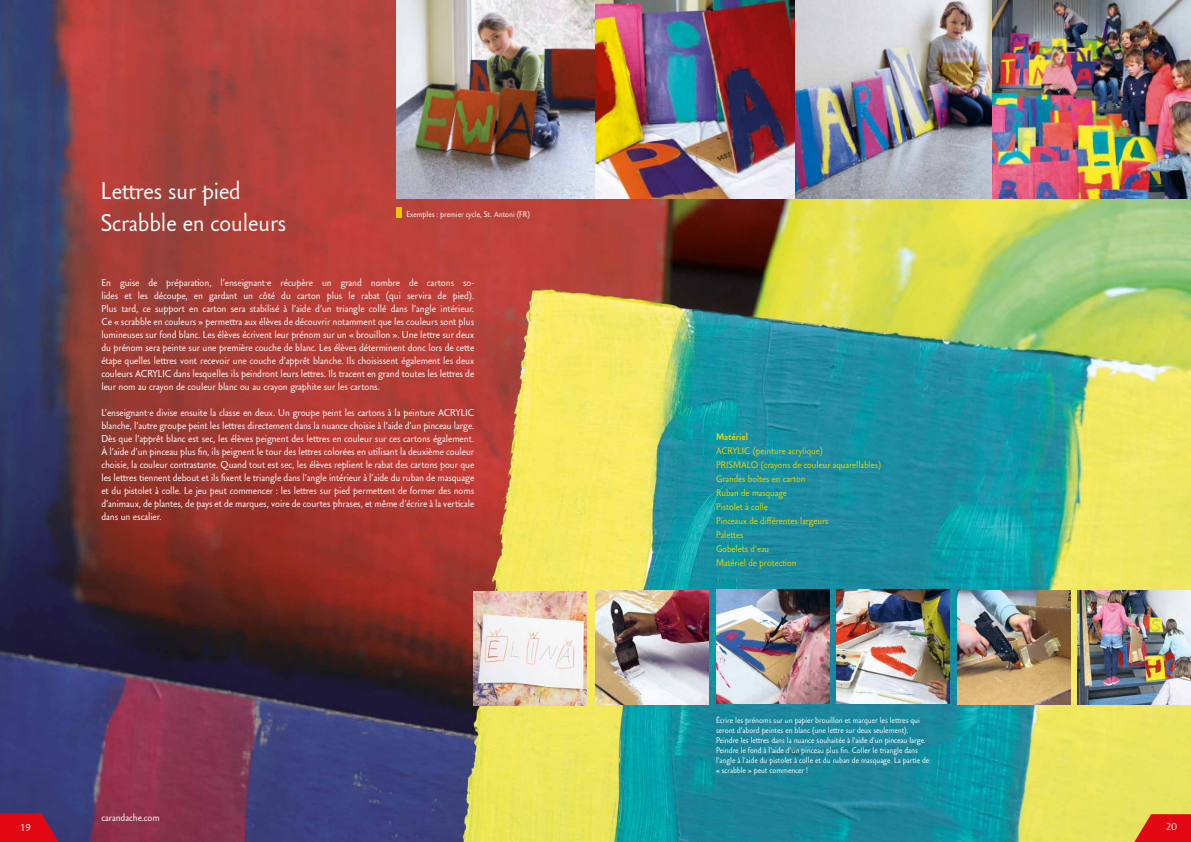
<style>
.page{position:relative;width:1191px;height:842px;background:#fff}
.page>*{position:absolute;margin:0;border:0;box-sizing:border-box;transform-origin:0 0}
.t1{font:24px/32px "Carandache Sans";color:#fff}
.t2{font:10px/13px "Carandache Sans";color:#fff;text-align:justify}
.t3{font:9.5px/14px "Carandache Sans";color:#ebd200}
.t4{font:900 9.5px "Carandache Sans";color:#ebd200}
.t5{font:8px/10px "Carandache Sans";color:#fff}
</style>
<div class="page">
<img style="left:0;top:0;width:1191px;height:842px">
<img style="left:397px;top:0;width:794px;height:198px">
<img style="left:836px;top:590px;width:113px;height:113px">
<img style="left:473px;top:592px;width:114px;height:113px">
<img style="left:957px;top:591px;width:113px;height:113px">
<img style="left:1077px;top:591px;width:114px;height:113px">
<img style="left:595px;top:591px;width:114px;height:113px">
<img style="left:716px;top:590px;width:113px;height:113px">
<svg style="left:0;top:813px;width:59px;height:29px;background:#c60e22"></svg>
<svg style="left:1134px;top:814px;width:57px;height:28px;background:#e3291e"></svg>
<div style="left:397px;top:207px;width:5px;height:10px;background:#e9c800"></div>
<h1 class="t1" style="left:101px;top:174px;width:187px">Lettres sur pied<br>Scrabble en couleurs</h1>
<p class="t5" style="left:406px;top:209px;width:125px">Exemples : premier cycle, St. Antoni (FR)</p>
<p class="t2" style="left:101px;top:276px;width:374px">En guise de préparation, l’enseignant∙e récupère un grand nombre de cartons so&shy;lides et les découpe, en gardant un côté du carton plus le rabat (qui servira de pied).<br>Plus tard, ce support en carton sera stabilisé à l’aide d’un triangle collé dans l’angle intérieur.<br>Ce « scrabble en couleurs » permettra aux élèves de découvrir notamment que les couleurs sont plus lumineuses sur fond blanc. Les élèves écrivent leur prénom sur un « brouillon ». Une lettre sur deux du prénom sera peinte sur une première couche de blanc. Les élèves déterminent donc lors de cette étape quelles lettres vont recevoir une couche d’apprêt blanche. Ils choisissent également les deux couleurs ACRYLIC dans lesquelles ils peindront leurs lettres. Ils tracent en grand toutes les lettres de leur nom au crayon de couleur blanc ou au crayon graphite sur les cartons.</p>
<p class="t2" style="left:101px;top:406px;width:374px">L’enseignant∙e divise ensuite la classe en deux. Un groupe peint les cartons à la peinture ACRYLIC blanche, l’autre groupe peint les lettres directement dans la nuance choisie à l’aide d’un pinceau large.<br>Dès que l’apprêt blanc est sec, les élèves peignent des lettres en couleur sur ces cartons également.<br>À l’aide d’un pinceau plus fin, ils peignent le tour des lettres colorées en utilisant la deuxième couleur choisie, la couleur contrastante. Quand tout est sec, les élèves replient le rabat des cartons pour que les lettres tiennent debout et ils fixent le triangle dans l’angle intérieur à l’aide du ruban de masquage et du pistolet à colle. Le jeu peut commencer : les lettres sur pied permettent de former des noms d’animaux, de plantes, de pays et de marques, voire de courtes phrases, et même d’écrire à la verticale dans un escalier.</p>
<p class="t4" style="left:716px;top:430px;width:34px">Matériel</p>
<p class="t3" style="left:716px;top:444px;width:167px">ACRYLIC (peinture acrylique)<br>PRISMALO (crayons de couleur aquarellables)<br>Grandes boîtes en carton<br>Ruban de masquage<br>Pistolet à colle<br>Pinceaux de différentes largeurs<br>Palettes<br>Gobelets d’eau<br>Matériel de protection</p>
<p class="t5" style="left:716px;top:715px;width:215px">Écrire les prénoms sur un papier brouillon et marquer les lettres qui seront d’abord peintes en blanc (une lettre sur deux seulement).<br>Peindre les lettres dans la nuance souhaitée à l’aide d’un pinceau large.<br>Peindre le fond à l’aide d’un pinceau plus fin. Coller le triangle dans l’angle à l’aide du pistolet à colle et du ruban de masquage. La partie de « scrabble » peut commencer !</p>
<p class="t2" style="left:101px;top:811px;width:60px">carandache.com</p>
<p class="t2" style="left:20px;top:821px;width:12px">19</p>
<p class="t2" style="left:1165px;top:820px;width:12px">20</p>
</div>
